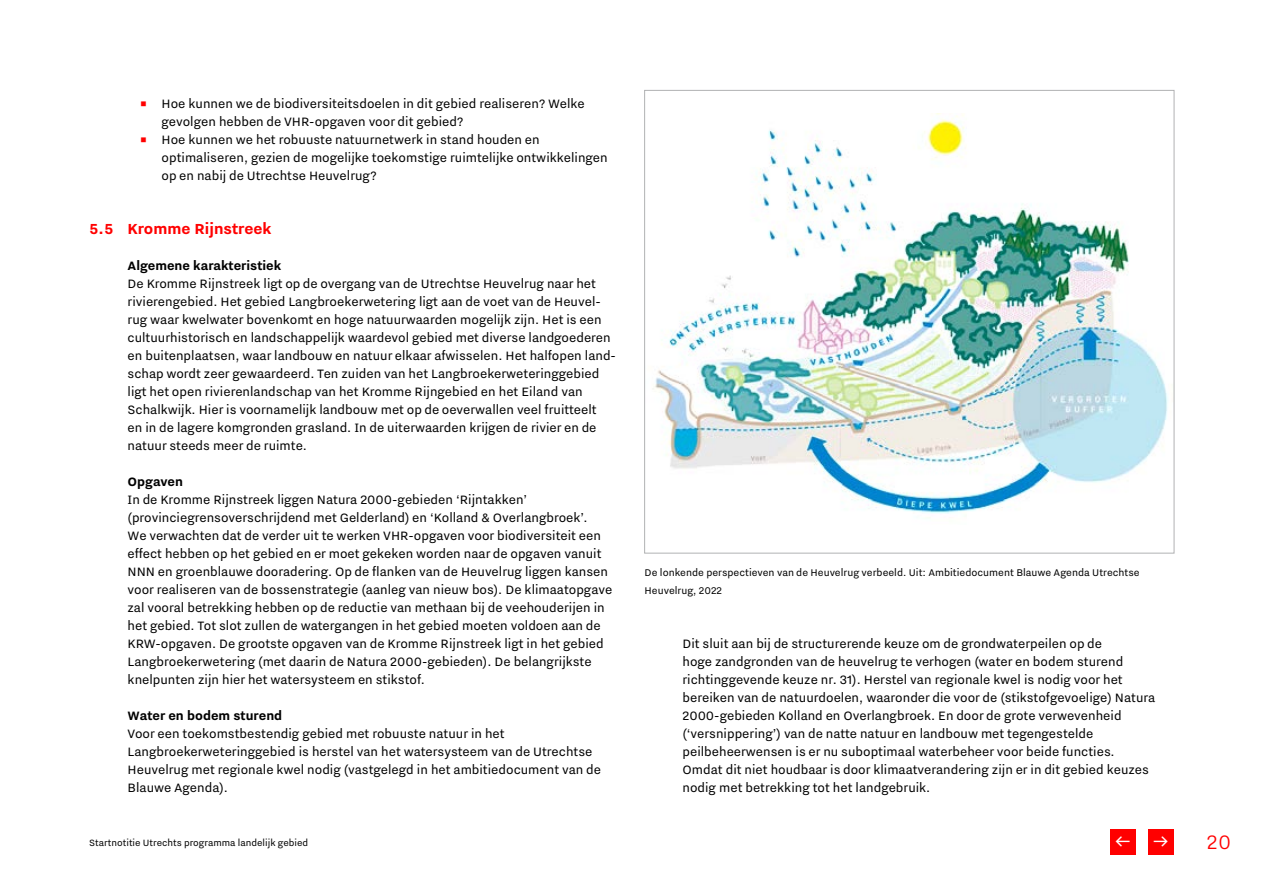
<style>
.page{position:relative;width:1263px;height:893px;background:#fff}
.page>*{position:absolute;margin:0;border:0;box-sizing:border-box;transform-origin:0 0}
.t1{font:300 24px "Nitti Grotesk";color:#f00}
.paragraafkop{font:700 18px "Nitti Grotesk";color:#f00}
.plat{font:15px/18px "Nitti Grotesk";color:#000}
.plat_kop{font:700 15px "Nitti Grotesk";color:#000}
.plat_kop_2{font:700 15px "Nitti Grotesk";color:#000}
.t2{font:12px/18px "Nitti Grotesk";color:#000}
.t3{font:11.25px "Nitti Grotesk";color:#000}
.s1{font-family:"Nitti Utrecht";color:#f00}
.s2{font-size:27px;color:#fff}
</style>
<div class="page">
<img style="left:652px;top:114px;width:516px;height:400px">
<div style="left:1110px;top:829px;width:25px;height:26px;background:#f00"></div>
<div style="left:1148px;top:829px;width:26px;height:26px;background:#f00"></div>
<p class="plat" style="left:162px;top:94px;width:425px;text-indent:-21px"><span class="s1">•</span> Hoe kunnen we de biodiversiteitsdoelen in dit gebied realiseren? Welke gevolgen hebben de VHR-opgaven voor dit gebied?</p>
<p class="plat" style="left:162px;top:130px;width:448px;text-indent:-21px"><span class="s1">•</span> Hoe kunnen we het robuuste natuurnetwerk in stand houden en optimaliseren, gezien de mogelijke toekomstige ruimtelijke ontwikkelingen op en nabij de Utrechtse Heuvelrug?</p>
<h2 class="paragraafkop" style="left:89px;top:219px;width:184px">5.5 Kromme Rijnstreek</h2>
<h3 class="plat_kop_2" style="left:128px;top:257px;width:155px">Algemene karakteristiek</h3>
<p class="plat" style="left:128px;top:274px;width:490px">De Kromme Rijnstreek ligt op de overgang van de Utrechtse Heuvelrug naar het rivierengebied. Het gebied Langbroekerwetering ligt aan de voet van de Heuvel&shy;rug waar kwelwater bovenkomt en hoge natuurwaarden mogelijk zijn. Het is een cultuurhistorisch en landschappelijk waardevol gebied met diverse landgoederen en buitenplaatsen, waar landbouw en natuur elkaar afwisselen. Het halfopen land&shy;schap wordt zeer gewaardeerd. Ten zuiden van het Langbroekerweteringgebied ligt het open rivierenlandschap van het Kromme Rijngebied en het Eiland van Schalkwijk. Hier is voornamelijk landbouw met op de oeverwallen veel fruitteelt<br>en in de lagere komgronden grasland. In de uiterwaarden krijgen de rivier en de natuur steeds meer de ruimte.</p>
<h3 class="plat_kop" style="left:128px;top:473px;width:57px">Opgaven</h3>
<p class="plat" style="left:128px;top:490px;width:486px">In de Kromme Rijnstreek liggen Natura 2000-gebieden ‘Rijntakken’ (provinciegrensoverschrijdend met Gelderland) en ‘Kolland &amp; Overlangbroek’.<br>We verwachten dat de verder uit te werken VHR-opgaven voor biodiversiteit een effect hebben op het gebied en er moet gekeken worden naar de opgaven vanuit NNN en groenblauwe dooradering. Op de flanken van de Heuvelrug liggen kansen voor realiseren van de bossenstrategie (aanleg van nieuw bos). De klimaatopgave zal vooral betrekking hebben op de reductie van methaan bij de veehouderijen in het gebied. Tot slot zullen de watergangen in het gebied moeten voldoen aan de KRW-opgaven. De grootste opgaven van de Kromme Rijnstreek ligt in het gebied Langbroekerwetering (met daarin de Natura 2000-gebieden). De belangrijkste knelpunten zijn hier het watersysteem en stikstof.</p>
<h3 class="plat_kop" style="left:128px;top:707px;width:156px">Water en bodem sturend</h3>
<p class="plat" style="left:128px;top:724px;width:475px">Voor een toekomstbestendig gebied met robuuste natuur in het Langbroekerweteringgebied is herstel van het watersysteem van de Utrechtse Heuvelrug met regionale kwel nodig (vastgelegd in het ambitiedocument van de Blauwe Agenda).</p>
<p class="t2" style="left:645px;top:563px;width:497px">De lonkende perspectieven van de Heuvelrug verbeeld. Uit: Ambitiedocument Blauwe Agenda Utrechtse<br>Heuvelrug, 2022</p>
<p class="plat" style="left:682px;top:634px;width:474px">Dit sluit aan bij de structurerende keuze om de grondwaterpeilen op de<br>hoge zandgronden van de heuvelrug te verhogen (water en bodem sturend richtinggevende keuze nr. 31). Herstel van regionale kwel is nodig voor het bereiken van de natuurdoelen, waaronder die voor de (stikstofgevoelige) Natura 2000-gebieden Kolland en Overlangbroek. En door de grote verwevenheid (‘versnippering’) van de natte natuur en landbouw met tegengestelde peilbeheerwensen is er nu suboptimaal waterbeheer voor beide functies.<br>Omdat dit niet houdbaar is door klimaatverandering zijn er in dit gebied keuzes nodig met betrekking tot het landgebruik.</p>
<p class="t3" style="left:89px;top:836px;width:220px">Startnotitie Utrechts programma landelijk gebied</p>
<h1 class="t1" style="left:1152px;top:828px;width:80px"><span class="s2">→</span> 20</h1>
</div>
